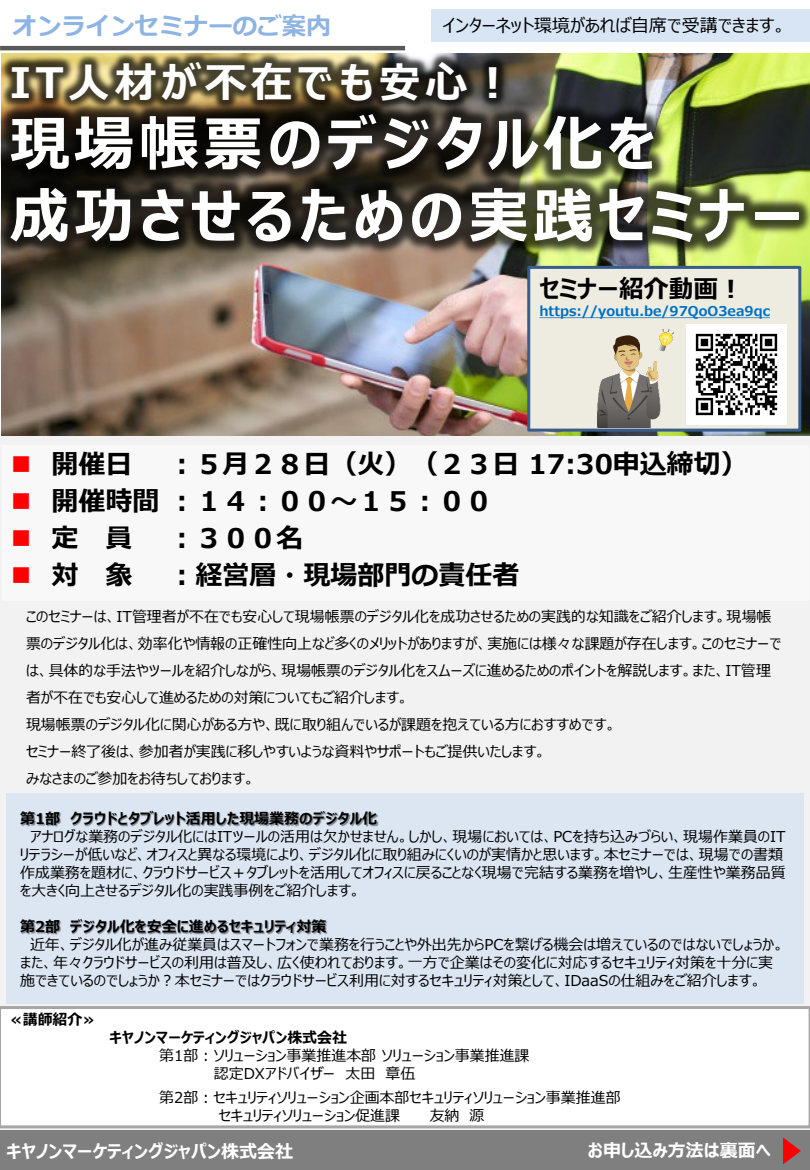
<style>
.page{position:relative;width:810px;height:1170px;background:#fff}
.page>*{position:absolute;margin:0;border:0;box-sizing:border-box;transform-origin:0 0}
.t1{font:700 60px "Meiryo UI";letter-spacing:.075em;color:#fff}
.t2{font:700 42px "Meiryo UI";letter-spacing:.105em;color:#fff}
.t3{font:700 27px "Meiryo";color:#000}
.t4{font:700 24.9px "Meiryo UI";color:#000}
.t5{font:700 24.45px "Meiryo";color:#8eb4e3}
.t6{font:700 18px "Meiryo UI";color:#fff}
.t7{font:18px "Meiryo UI";color:#000}
.t8{font:15px/18px "Meiryo UI";color:#000}
.t9{font:700 15px "Meiryo UI";color:#000}
.t10{font:700 13.5px "Meiryo UI";color:#0070c0}
.s1{color:#f00}
</style>
<div class="page">
<img style="left:2px;top:53px;width:807px;height:383px">
<div style="left:432px;top:9px;width:378px;height:33px;background:#d8e5f5"></div>
<div style="left:0;top:436px;width:810px;height:698px;background:#f2f2f2"></div>
<div style="left:2px;top:445px;width:807px;height:155px;background:#f8f8f8"></div>
<div style="left:0;top:1131px;width:810px;height:39px;background:#7f7f7f"></div>
<svg style="left:783px;top:1137px;width:18px;height:27px"></svg>
<div style="left:527px;top:266px;width:274px;height:166px;background:#eeece1;border:3px solid #385d8a"></div>
<svg style="left:539px;top:317px;width:231px;height:1px"></svg>
<img style="left:598px;top:329px;width:76px;height:98px">
<div style="left:6px;top:793px;width:798px;height:211px;background:#dce6f2"></div>
<img style="left:21px;top:812px;width:4px;height:14px">
<img style="left:25px;top:812px;width:10px;height:15px">
<img style="left:35px;top:812px;width:25px;height:15px">
<img style="left:60px;top:812px;width:319px;height:15px">
<img style="left:21px;top:920px;width:4px;height:14px">
<img style="left:25px;top:920px;width:10px;height:15px">
<img style="left:35px;top:920px;width:25px;height:15px">
<img style="left:60px;top:920px;width:268px;height:15px">
<div style="left:0;top:1006px;width:810px;height:122px;background:#fff"></div>
<img style="left:0;top:45px;width:28px;height:25px">
<img style="left:28px;top:28px;width:530px;height:42px">
<img style="left:0;top:70px;width:715px;height:72px">
<img style="left:0;top:142px;width:810px;height:162px">
<img style="left:687px;top:325px;width:99px;height:99px">
<p class="t5" style="left:13px;top:9px;width:320px">オンラインセミナーのご案内</p>
<p class="t7" style="left:443px;top:13px;width:345px">インターネット環境があれば自席で受講できます。</p>
<p class="t2" style="left:10px;top:53px;width:505px">IT人材が不在でも安心！</p>
<p class="t1" style="left:10px;top:102px;width:648px">現場帳票のデジタル化を</p>
<p class="t1" style="left:10px;top:174px;width:795px">成功させるための実践セミナー</p>
<p class="t4" style="left:539px;top:271px;width:205px">セミナー紹介動画！</p>
<p class="t10" style="left:539px;top:302px;width:232px">https://youtu.be/97QoO3ea9qc</p>
<p class="t3" style="left:11px;top:445px;width:123px"><span class="s1">■</span> 開催日</p>
<p class="t3" style="left:169px;top:445px;width:581px">：５月２８日（火）（２３日 17:30申込締切）</p>
<p class="t3" style="left:11px;top:482px;width:483px"><span class="s1">■</span> 開催時間：１４：００～１５：００</p>
<p class="t3" style="left:11px;top:519px;width:123px"><span class="s1">■</span>定 員</p>
<p class="t3" style="left:169px;top:519px;width:136px">：３００名</p>
<p class="t3" style="left:11px;top:556px;width:123px"><span class="s1">■</span>対 象</p>
<p class="t3" style="left:169px;top:556px;width:353px">：経営層・現場部門の責任者</p>
<p class="t8" style="left:26px;top:604px;width:757px;line-height:27px">このセミナーは、IT管理者が不在でも安心して現場帳票のデジタル化を成功させるための実践的な知識をご紹介します。現場帳票のデジタル化は、効率化や情報の正確性向上など多くのメリットがありますが、実施には様々な課題が存在します。このセミナーでは、具体的な手法やツールを紹介しながら、現場帳票のデジタル化をスムーズに進めるためのポイントを解説します。また、IT管理者が不在でも安心して進めるための対策についてもご紹介します。</p>
<p class="t8" style="left:26px;top:717px;width:592px">現場帳票のデジタル化に関心がある方や、既に取り組んでいるが課題を抱えている方におすすめです。</p>
<p class="t8" style="left:26px;top:744px;width:522px">セミナー終了後は、参加者が実践に移しやすいような資料やサポートもご提供いたします。</p>
<p class="t8" style="left:26px;top:771px;width:231px">みなさまのご参加をお待ちしております。</p>
<p class="t9" style="left:20px;top:808px;width:359px">第1部 クラウドとタブレット活用した現場業務のデジタル化</p>
<p class="t8" style="left:20px;top:829px;width:767px;text-indent:10px">アナログな業務のデジタル化にはITツールの活用は欠かせません。しかし、現場においては、PCを持ち込みづらい、現場作業員のITリテラシーが低いなど、オフィスと異なる環境により、デジタル化に取り組みにくいのが実情かと思います。本セミナーでは、現場での書類作成業務を題材に、クラウドサービス＋タブレットを活用してオフィスに戻ることなく現場で完結する業務を増やし、生産性や業務品質を大きく向上させるデジタル化の実践事例をご紹介します。</p>
<p class="t9" style="left:20px;top:916px;width:308px">第2部 デジタル化を安全に進めるセキュリティ対策</p>
<p class="t8" style="left:20px;top:937px;width:766px;text-indent:10px">近年、デジタル化が進み従業員はスマートフォンで業務を行うことや外出先からPCを繋げる機会は増えているのではないでしょうか。また、年々クラウドサービスの利用は普及し、広く使われております。一方で企業はその変化に対応するセキュリティ対策を十分に実施できているのでしょうか？本セミナーではクラウドサービス利用に対するセキュリティ対策として、IDaaSの仕組みをご紹介します。</p>
<p class="t9" style="left:10px;top:1009px;width:86px">≪講師紹介≫</p>
<p class="t9" style="left:109px;top:1027px;width:239px">キヤノンマーケティングジャパン株式会社</p>
<p class="t8" style="left:159px;top:1048px;width:372px">第1部：ソリューション事業推進本部ソリューション事業推進課</p>
<p class="t8" style="left:214px;top:1066px;width:203px">認定DXアドバイザー 太田 章伍</p>
<p class="t8" style="left:159px;top:1089px;width:463px">第2部：セキュリティソリューション企画本部セキュリティソリューション事業推進部</p>
<p class="t8" style="left:219px;top:1107px;width:183px">セキュリティソリューション促進課</p>
<p class="t8" style="left:430px;top:1107px;width:56px">友納 源</p>
<p class="t6" style="left:6px;top:1139px;width:288px">キヤノンマーケティングジャパン株式会社</p>
<p class="t6" style="left:588px;top:1138px;width:184px">お申し込み方法は裏面へ</p>
</div>
